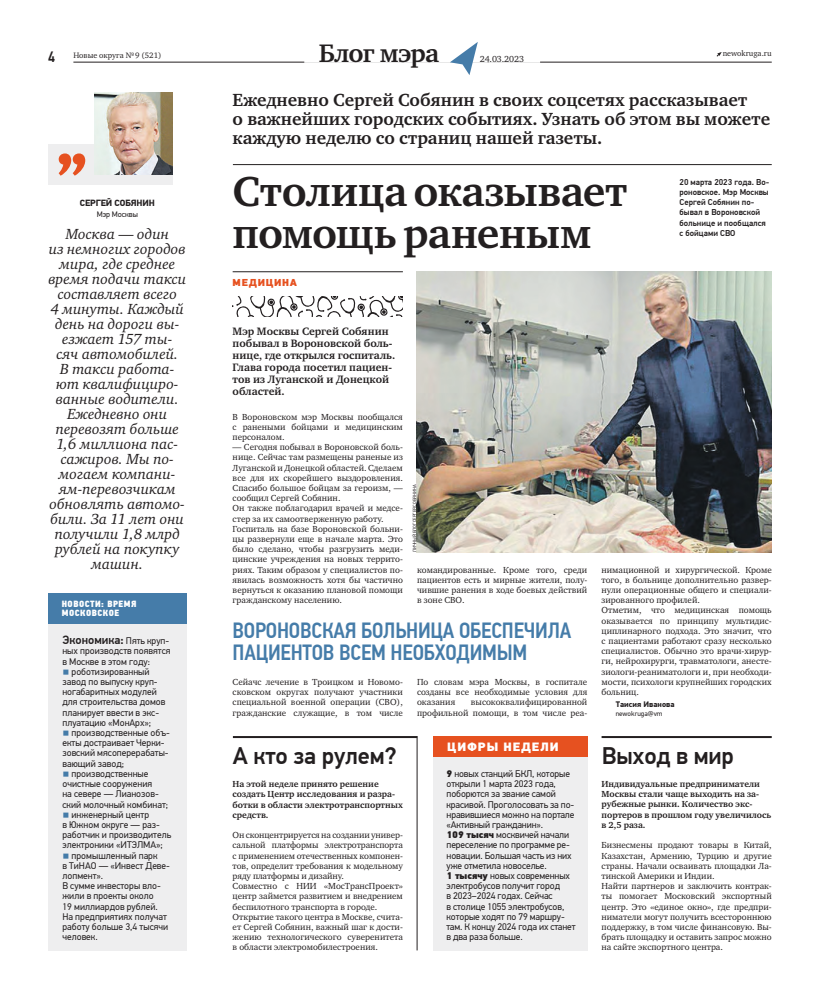
<style>
.page{position:relative;width:820px;height:993px;background:#fff}
.page>*{position:absolute;margin:0;border:0;box-sizing:border-box;transform-origin:0 0}
.t1{font:700 43px/42px "Charter ITC";letter-spacing:-.005em;color:#231f20}
.t2{font:700 26px "Charter ITC";letter-spacing:-.03em;color:#231f20}
.t3{font:500 24px "PF Din Text Pro";letter-spacing:-.01em;color:#231f20}
.t4{font:500 22px/22px "PF Din Text Cond Pro";letter-spacing:-.01em;color:#457ca9}
.t5{font:700 18px/19px "Charter ITC";color:#231f20}
.t6{font:italic 15px/15px "Charter ITC";color:#231f20;text-align:center}
.t7{font:500 15px "PF Din Text Cond Pro";color:#231f20}
.t8{font:500 12px "PF Din Text Pro";color:#231f20}
.t9{font:900 12px "PF Din Text Pro";letter-spacing:.07em;color:#fff}
.t10{font:700 11px/12px "Charter ITC";color:#231f20}
.t11{font:900 10px "PF Din Text Pro";letter-spacing:.07em;color:#e65120}
.t12{font:9.6px/10.2px "PF Din Text Pro";color:#231f20}
.t13{font:9px/10.2px "Charter ITC";color:#231f20;text-align:justify}
.t14{font:700 9px/10.2px "Charter ITC";color:#231f20}
.t15{font:9px/9px "PF Din Text Cond Pro X Black";letter-spacing:.05em;color:#fff}
.t16{font:700 9px "PF Din Text Pro";letter-spacing:-.01em;color:#231f20}
.t17{font:500 8.5px/10.2px "PF Din Text Pro";color:#231f20}
.t18{font:8px "Charter ITC";color:#231f20}
.t19{font:700 8px "PF Din Text Pro";color:#231f20}
.t20{font:8px "PF Din Text Pro";letter-spacing:-.01em;color:#231f20}
.t21{font:7px "PF Din Text Pro";color:#231f20}
.t22{font:4.5px "PF Din Text Pro";color:#231f20}
.s1{font-weight:400;font-size:9.6px}
.s2{font-weight:500;font-size:8px;color:#457ca9}
.s3{font-weight:900}
</style>
<div class="page">
<svg style="left:716px;top:52px;width:5px;height:5px"></svg>
<hr style="left:73px;top:62px;width:698px;height:1px;background:#231f20">
<div style="left:304px;top:43px;width:236px;height:20px;background:#fff"></div>
<svg style="left:449px;top:42px;width:28px;height:33px"></svg>
<img style="left:417px;top:271px;width:354px;height:281px">
<hr style="left:233px;top:164px;width:538px;height:1px;background:#231f20">
<div style="left:48px;top:144px;width:124px;height:41px;background:#eeeeef"></div>
<svg style="left:59px;top:153px;width:26px;height:23px"></svg>
<img style="left:94px;top:93px;width:78px;height:82px">
<svg style="left:232px;top:296px;width:171px;height:21px"></svg>
<hr style="left:232px;top:271px;width:171px;height:1px;background:#231f20">
<div style="left:48px;top:593px;width:138px;height:357px;background:#eeeeef"></div>
<div style="left:48px;top:593px;width:138px;height:30px;background:#457ca9"></div>
<hr style="left:417px;top:735px;width:1px;height:215px;background:#231f20">
<hr style="left:233px;top:735px;width:184px;height:2px;background:#231f20">
<hr style="left:601px;top:735px;width:170px;height:2px;background:#231f20">
<div style="left:433px;top:735px;width:154px;height:215px;background:#eeeeef"></div>
<div style="left:433px;top:735px;width:154px;height:21px;background:#e65120"></div>
<h3 class="t7" style="left:48px;top:51px;width:8px">4</h3>
<h2 class="t2" style="left:318px;top:37px;width:122px">Блог мэра</h2>
<p class="t18" style="left:722px;top:48px;width:51px">newokruga.ru</p>
<p class="t18" style="left:73px;top:50px;width:89px">Новые округа № 9 (521)</p>
<p class="t13" style="left:479px;top:54px;width:46px">24.03.2023</p>
<p class="t16" style="left:80px;top:199px;width:77px">СЕРГЕЙ СОБЯНИН</p>
<p class="t20" style="left:97px;top:211px;width:42px">Мэр Москвы</p>
<p class="t6" style="left:48px;top:226px;width:139px">Москва — один<br>из немногих городов мира, где среднее время подачи такси составляет всего<br>4 минуты. Каждый день на дороги вы&shy;езжает 157 ты-<br>сяч автомобилей.<br>В такси работа&shy;ют квалифициро&shy;ванные водители.<br>Ежедневно они перевозят больше<br>1,6 миллиона пас&shy;сажиров. Мы по&shy;могаем компани&shy;ям-перевозчикам обновлять автомо&shy;били. За 11 лет они получили 1,8 млрд рублей на покупку машин.</p>
<p class="t15" style="left:62px;top:600px;width:76px">НОВОСТИ: ВРЕМЯ<br>МОСКОВСКОЕ</p>
<h3 class="t8" style="left:62px;top:635px;width:108px">Экономика: <span class="s1">Пять круп-</span></h3>
<p class="t12" style="left:62px;top:646px;width:110px">ных производств появятся в Москве в этом году:</p>
<p class="t12" style="left:62px;top:667px;width:104px"><span class="s2">■</span> роботизированный завод по выпуску круп&shy;ногабаритных модулей для строительства домов планирует ввести в экс&shy;плуатацию «МонАрх»;</p>
<p class="t12" style="left:62px;top:728px;width:109px"><span class="s2">■</span> производственные объ&shy;екты достраивает Черки&shy;зовский мясоперерабаты&shy;вающий завод;</p>
<p class="t12" style="left:62px;top:769px;width:107px"><span class="s2">■</span> производственные очистные сооружения<br>на севере — Лианозов&shy;ский молочный комбинат;</p>
<p class="t12" style="left:62px;top:810px;width:110px"><span class="s2">■</span> инженерный центр<br>в Южном округе — раз&shy;работчик и производитель электроники «ИТЭЛМА»;</p>
<p class="t12" style="left:62px;top:850px;width:109px"><span class="s2">■</span> промышленный парк<br>в ТиНАО — «Инвест Деве&shy;лопмент».<br>В сумме инвесторы вло&shy;жили в проекты около<br>19 миллиардов рублей.<br>На предприятиях получат работу больше 3,4 тысячи человек.</p>
<h3 class="t5" style="left:232px;top:91px;width:538px">Ежедневно Сергей Собянин в своих соцсетях рассказывает<br>о важнейших городских событиях. Узнать об этом вы можете каждую неделю со страниц нашей газеты.</h3>
<h1 class="t1" style="left:232px;top:171px;width:396px">Столица оказывает помощь раненым</h1>
<p class="t11" style="left:232px;top:278px;width:66px">МЕДИЦИНА</p>
<p class="t17" style="left:679px;top:177px;width:91px">20 марта 2023 года. Во&shy;роновское. Мэр Москвы<br>Сергей Собянин по&shy;бывал в Вороновской больнице и пообщался с бойцами СВО</p>
<p class="t10" style="left:232px;top:325px;width:164px">Мэр Москвы Сергей Собянин побывал в Вороновской боль&shy;нице, где открылся госпиталь.<br>Глава города посетил пациен&shy;тов из Луганской и Донецкой областей.</p>
<p class="t13" style="left:232px;top:411px;width:172px">В Вороновском мэр Москвы пообщался с ранеными бойцами и медицинским персоналом.</p>
<p class="t13" style="left:232px;top:442px;width:172px;text-align:left">— Сегодня побывал в Вороновской боль&shy;нице. Сейчас там размещены раненые из Луганской и Донецкой областей. Сделаем все для их скорейшего выздоровления.<br>Спасибо большое бойцам за героизм, — сообщил Сергей Собянин.<br>Он также поблагодарил врачей и медсе&shy;стер за их самоотверженную работу.<br>Госпиталь на базе Вороновской больни&shy;цы развернули еще в начале марта. Это было сделано, чтобы разгрузить меди&shy;цинские учреждения на новых террито&shy;риях. Таким образом у специалистов по&shy;явилась возможность хотя бы частично вернуться к оказанию плановой помощи гражданскому населению.</p>
<p class="t22" style="left:412px;top:552px;width:69px;rotate:-90deg">ЛИЧНЫЙБЛОГ СЕРГЕЯСОБЯНИНА</p>
<p class="t13" style="left:417px;top:564px;width:172px">командированные. Кроме того, среди пациентов есть и мирные жители, полу&shy;чившие ранения в ходе боевых действий в зоне СВО.</p>
<h3 class="t4" style="left:232px;top:621px;width:340px">ВОРОНОВСКАЯ БОЛЬНИЦА ОБЕСПЕЧИЛА<br>ПАЦИЕНТОВ ВСЕМ НЕОБХОДИМЫМ</h3>
<p class="t13" style="left:232px;top:676px;width:172px">Сейачс лечение в Троицком и Новомо&shy;сковском округах получают участники специальной военной операции (СВО), гражданские служащие, в том числе</p>
<p class="t13" style="left:417px;top:676px;width:172px">По словам мэра Москвы, в госпитале созданы все необходимые условия для оказания</p>
<p class="t13" style="left:417px;top:697px;width:172px;text-align:right">высококвалифицированной<br>профильной помощи, в том числе реа-</p>
<p class="t13" style="left:601px;top:564px;width:172px;text-align:left">нимационной и хирургической. Кроме того, в больнице дополнительно развер&shy;нули операционные общего и специали&shy;зированного профилей.<br>Отметим, что медицинская помощь оказывается по принципу мультидис&shy;циплинарного подхода. Это значит, что с пациентами работают сразу несколько специалистов. Обычно это врачи-хирур&shy;ги, нейрохирурги, травматологи, анесте&shy;зиологи-реаниматологи и, при необходи&shy;мости, психологи крупнейших городских больниц.</p>
<p class="t19" style="left:615px;top:700px;width:60px">Таисия Иванова</p>
<p class="t21" style="left:615px;top:710px;width:48px">newokruga@vm</p>
<h3 class="t3" style="left:233px;top:746px;width:165px">А кто за рулем?</h3>
<p class="t14" style="left:232px;top:778px;width:171px">На этой неделе принято решение создать Центр исследования и разра&shy;ботки в области электротранспортных средств.</p>
<p class="t13" style="left:232px;top:829px;width:172px;text-align:left">Он сконцентрируется на создании универ&shy;сальной платформы электротранспорта с применением отечественных компонен&shy;тов, определит требования к модельному ряду платформы и дизайну.<br>Совместно с НИИ «МосТрансПроект» центр займется развитием и внедрением беспилотного транспорта в городе.<br>Открытие такого центра в Москве, счита&shy;ет Сергей Собянин, важный шаг к дости&shy;жению технологического суверенитета в области электромобилестроения.</p>
<h3 class="t9" style="left:447px;top:741px;width:113px">ЦИФРЫ НЕДЕЛИ</h3>
<h3 class="t3" style="left:601px;top:746px;width:133px">Выход в мир</h3>
<p class="t12" style="left:446px;top:769px;width:130px"><span class="s3">9</span> новых станций БКЛ, которые открыли 1 марта 2023 года, поборются за звание самой красивой. Проголосовать за по&shy;нравившиеся можно на портале «Активный гражданин».<br><span class="s3">109 тысяч</span> москвичей начали переселение по программе ре&shy;новации. Большая часть из них уже отметила новоселье.<br><span class="s3">1 тысячу</span> новых современных электробусов получит город<br>в 2023–2024 годах. Сейчас<br>в столице 1055 электробусов, которые ходят по 79 маршру&shy;там. К концу 2024 года их станет в два раза больше.</p>
<p class="t14" style="left:601px;top:778px;width:171px">Индивидуальные предприниматели<br>Москвы стали чаще выходить на за&shy;рубежные рынки. Количество экс&shy;портеров в прошлом году увеличилось в 2,5 раза.</p>
<p class="t13" style="left:601px;top:839px;width:172px;text-align:left">Бизнесмены продают товары в Китай, Казахстан, Армению, Турцию и другие страны. Начали осваивать площадки Ла&shy;тинской Америки и Индии.<br>Найти партнеров и заключить контрак&shy;ты помогает Московский экспортный центр. Это «единое окно», где предпри&shy;ниматели могут получить всестороннюю поддержку, в том числе финансовую. Вы&shy;брать площадку и оставить запрос можно на сайте экспортного центра.</p>
</div>
